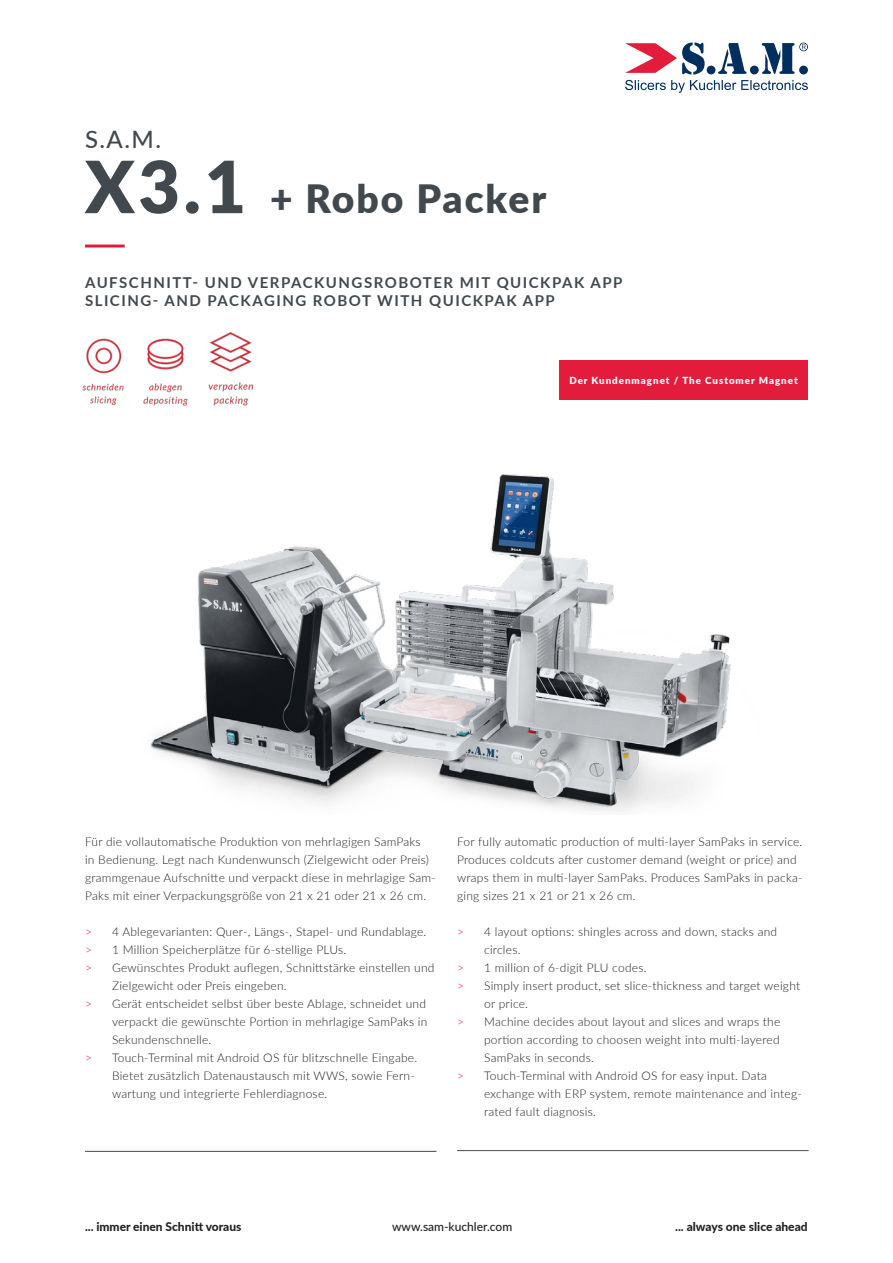
<style>
.page{position:relative;width:893px;height:1263px;background:#fff}
.page>*{position:absolute;margin:0;border:0;box-sizing:border-box;transform-origin:0 0}
.t1{font:900 39px "Lato";letter-spacing:.05em;color:#41494e}
.t2{font:500 24px "Lato";color:#41494e}
.t3{font:700 15px "Lato";letter-spacing:.1em;color:#41494e}
.t4{font:300 12px/18px "Lato";letter-spacing:.02em;color:#231f20}
.t5{font:800 12px "Lato";color:#231f20}
.t6{font:500 12px "Lato";color:#231f20}
.t7{font:900 9.75px "Lato";letter-spacing:.1em;color:#fff}
.s1{font-size:72px}
.s2{color:#e41c3b}
</style>
<div class="page">
<img style="left:150px;top:474px;width:581px;height:338px">
<svg style="left:625px;top:43px;width:183px;height:50px"></svg>
<hr style="left:85px;top:244px;width:40px;height:3px;background:#e41c3b">
<div style="left:559px;top:360px;width:249px;height:40px;background:#e41c3b"></div>
<hr style="left:457px;top:1150px;width:352px;height:1px;background:#41494e">
<hr style="left:85px;top:1151px;width:351px;height:1px;background:#41494e">
<img style="left:143px;top:338px;width:45px;height:67px">
<img style="left:208px;top:333px;width:45px;height:72px">
<img style="left:82px;top:338px;width:42px;height:67px">
<p class="t2" style="left:85px;top:122px;width:77px">S.A.M.</p>
<p class="t1" style="left:85px;top:170px;width:463px"><span class="s1">X3.1</span> + Robo Packer</p>
<p class="t3" style="left:85px;top:272px;width:539px">AUFSCHNITT- UND VERPACKUNGSROBOTER MIT QUICKPAK APP</p>
<p class="t3" style="left:85px;top:290px;width:471px">SLICING- AND PACKAGING ROBOT WITH QUICKPAK APP</p>
<p class="t7" style="left:569px;top:373px;width:230px">Der Kundenmagnet / The Customer Magnet</p>
<p class="t4" style="left:85px;top:832px;width:352px">Für die vollautomatische Produktion von mehrlagigen SamPaks<br>in Bedienung. Legt nach Kundenwunsch (Zielgewicht oder Preis) grammgenaue Aufschnitte und verpackt diese in mehrlagige Sam-Paks mit einer Verpackungsgröße von 21 x 21 oder 21 x 26 cm.</p>
<p class="t4" style="left:85px;top:922px;width:343px"><span class="s2">&gt;</span> 4 Ablegevarianten: Quer-, Längs-, Stapel- und Rundablage.</p>
<p class="t4" style="left:85px;top:940px;width:263px"><span class="s2">&gt;</span> 1 Million Speicherplätze für 6-stellige PLUs.</p>
<p class="t4" style="left:112px;top:958px;width:324px;text-indent:-27px"><span class="s2">&gt;</span> Gewünschtes Produkt auflegen, Schnittstärke einstellen und<br>Zielgewicht oder Preis eingeben.</p>
<p class="t4" style="left:112px;top:994px;width:317px;text-indent:-27px"><span class="s2">&gt;</span> Gerät entscheidet selbst über beste Ablage, schneidet und verpackt die gewünschte Portion in mehrlagige SamPaks in<br>Sekundenschnelle.</p>
<p class="t4" style="left:112px;top:1048px;width:307px;text-indent:-27px"><span class="s2">&gt;</span> Touch-Terminal mit Android OS für blitzschnelle Eingabe.<br>Bietet zusätzlich Datenaustausch mit WWS, sowie Fern&shy;wartung und integrierte Fehlerdiagnose.</p>
<p class="t4" style="left:457px;top:832px;width:347px">For fully automatic production of multi-layer SamPaks in service.<br>Produces coldcuts after customer demand (weight or price) and wraps them in multi-layer SamPaks. Produces SamPaks in packa&shy;ging sizes 21 x 21 or 21 x 26 cm.</p>
<p class="t4" style="left:484px;top:922px;width:295px;text-indent:-27px"><span class="s2">&gt;</span> 4 layout options: shingles across and down, stacks and circles.</p>
<p class="t4" style="left:457px;top:958px;width:191px"><span class="s2">&gt;</span> 1 million of 6-digit PLU codes.</p>
<p class="t4" style="left:484px;top:976px;width:318px;text-indent:-27px"><span class="s2">&gt;</span> Simply insert product, set slice-thickness and target weight or price.</p>
<p class="t4" style="left:484px;top:1012px;width:298px;text-align:justify;text-indent:-27px"><span class="s2">&gt;</span> Machine decides about layout and slices and wraps the portion according to choosen weight into multi-layered SamPaks in seconds.</p>
<p class="t4" style="left:484px;top:1066px;width:319px;text-indent:-27px"><span class="s2">&gt;</span> Touch-Terminal with Android OS for easy input. Data exchange with ERP system, remote maintenance and integ&shy;rated fault diagnosis.</p>
<p class="t5" style="left:85px;top:1218px;width:158px">... immer einen Schnitt voraus</p>
<p class="t6" style="left:392px;top:1218px;width:122px">www.sam-kuchler.com</p>
<p class="t5" style="left:675px;top:1218px;width:134px">... always one slice ahead</p>
</div>
